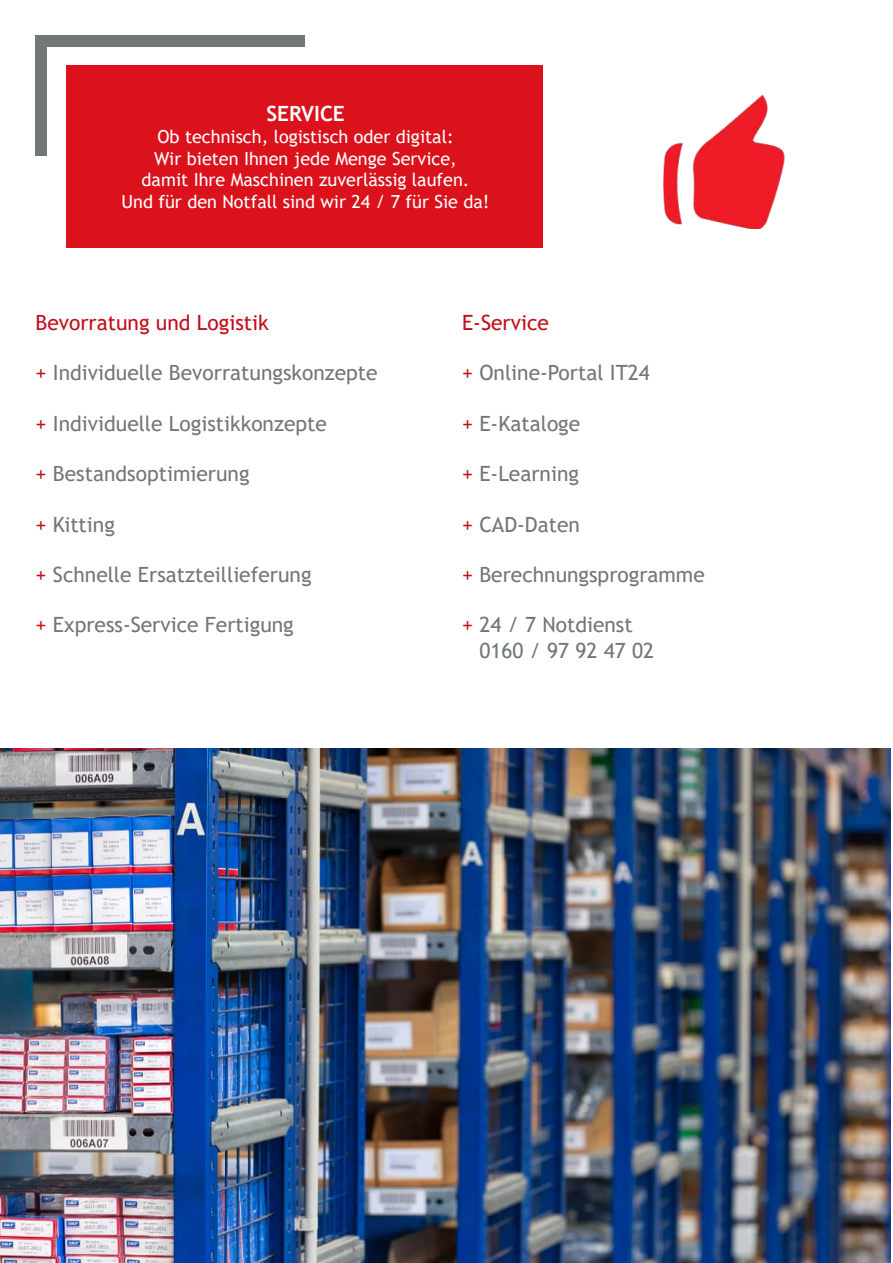
<style>
.page{position:relative;width:893px;height:1263px;background:#fff}
.page>*{position:absolute;margin:0;border:0;box-sizing:border-box;transform-origin:0 0}
.t1{font:21px/25.2px "Trebuchet MS";color:#727777}
.t2{font:21px "Trebuchet MS";color:#c20e19}
.t3{font:700 21px "Trebuchet MS";color:#fff}
.t4{font:18px/21.6px "Trebuchet MS";color:#fff;text-align:center}
.s1{color:#c20e19}
</style>
<div class="page">
<div style="left:66px;top:66px;width:477px;height:182px;background:#db121b"></div>
<div style="left:41px;top:35px;width:264px;height:12px;background:#727777"></div>
<div style="left:35px;top:35px;width:12px;height:121px;background:#727777"></div>
<img style="left:663px;top:96px;width:122px;height:132px">
<img style="left:0;top:748px;width:891px;height:515px">
<p class="t3" style="left:266px;top:101px;width:80px">SERVICE</p>
<p class="t4" style="left:122px;top:126px;width:369px">Ob technisch, logistisch oder digital:<br>Wir bieten Ihnen jede Menge Service,<br>damit Ihre Maschinen zuverlässig laufen.<br>Und für den Notfall sind wir 24 / 7 für Sie da!</p>
<p class="t2" style="left:36px;top:309px;width:235px">Bevorratung und Logistik</p>
<p class="t1" style="left:36px;top:360px;width:344px"><span class="s1">+</span> Individuelle Bevorratungskonzepte</p>
<p class="t1" style="left:36px;top:410px;width:293px"><span class="s1">+</span> Individuelle Logistikkonzepte</p>
<p class="t1" style="left:36px;top:461px;width:215px"><span class="s1">+</span> Bestandsoptimierung</p>
<p class="t1" style="left:36px;top:511px;width:81px"><span class="s1">+</span> Kitting</p>
<p class="t1" style="left:36px;top:562px;width:278px"><span class="s1">+</span> Schnelle Ersatzteillieferung</p>
<p class="t1" style="left:36px;top:612px;width:260px"><span class="s1">+</span> Express-Service Fertigung</p>
<p class="t2" style="left:462px;top:309px;width:88px">E-Service</p>
<p class="t1" style="left:462px;top:360px;width:189px"><span class="s1">+</span> Online-Portal IT24</p>
<p class="t1" style="left:462px;top:410px;width:120px"><span class="s1">+</span> E-Kataloge</p>
<p class="t1" style="left:462px;top:461px;width:119px"><span class="s1">+</span> E-Learning</p>
<p class="t1" style="left:462px;top:511px;width:119px"><span class="s1">+</span> CAD-Daten</p>
<p class="t1" style="left:462px;top:562px;width:244px"><span class="s1">+</span> Berechnungsprogramme</p>
<p class="t1" style="left:479px;top:612px;width:176px;text-indent:-17px"><span class="s1">+</span> 24 / 7 Notdienst<br>0160 / 97 92 47 02</p>
</div>
